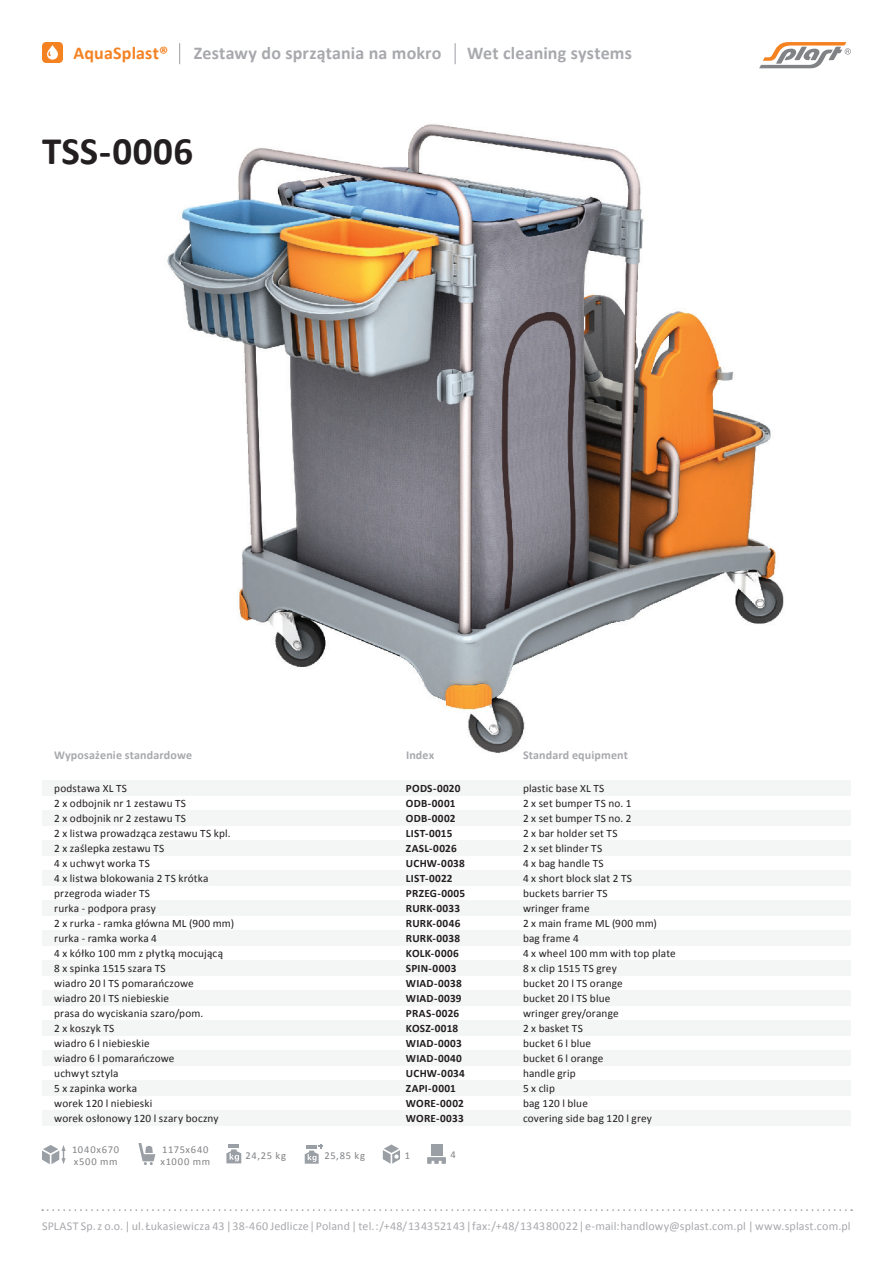
<style>
.page{position:relative;width:893px;height:1263px;background:#fff}
.page>*{position:absolute;margin:0;border:0;box-sizing:border-box;transform-origin:0 0}
.t1{font:700 39px "Calibri";letter-spacing:.01em;color:#231f20}
.t2{font:700 18px "Calibri";letter-spacing:.01em;color:#a8a9ad}
.t3{font:700 18px "Calibri";letter-spacing:.01em;color:#f48223}
.t4{font:12px "Calibri";letter-spacing:.015em;color:#a8a9ad}
.t5{font:700 12px "Calibri";letter-spacing:.015em;color:#a8a9ad}
.t6{font:11.25px/15px "Calibri";letter-spacing:.015em;color:#231f20}
.t7{font:700 11.25px/15px "Calibri";letter-spacing:.02em;color:#231f20}
.t8{font:10.5px/12px "Calibri";letter-spacing:.07em;color:#808285}
</style>
<div class="page">
<img style="left:42px;top:42px;width:809px;height:754px">
<div style="left:42px;top:840px;width:809px;height:15px;background:#f4f5f5"></div>
<div style="left:42px;top:810px;width:809px;height:15px;background:#f4f5f5"></div>
<div style="left:42px;top:780px;width:809px;height:15px;background:#f4f5f5"></div>
<div style="left:42px;top:870px;width:809px;height:15px;background:#f4f5f5"></div>
<div style="left:42px;top:900px;width:809px;height:15px;background:#f4f5f5"></div>
<div style="left:42px;top:930px;width:809px;height:15px;background:#f4f5f5"></div>
<div style="left:42px;top:960px;width:809px;height:15px;background:#f4f5f5"></div>
<div style="left:42px;top:990px;width:809px;height:15px;background:#f4f5f5"></div>
<div style="left:42px;top:1020px;width:809px;height:15px;background:#f4f5f5"></div>
<div style="left:42px;top:1050px;width:809px;height:15px;background:#f4f5f5"></div>
<div style="left:42px;top:1080px;width:809px;height:15px;background:#f4f5f5"></div>
<div style="left:42px;top:1110px;width:809px;height:15px;background:#f4f5f5"></div>
<svg style="left:759px;top:42px;width:92px;height:26px"></svg>
<svg style="left:42px;top:1209px;width:810px;height:2px"></svg>
<svg style="left:138px;top:1143px;width:17px;height:22px"></svg>
<svg style="left:226px;top:1145px;width:15px;height:18px"></svg>
<svg style="left:383px;top:1144px;width:17px;height:20px"></svg>
<svg style="left:305px;top:1144px;width:18px;height:20px"></svg>
<div style="left:431px;top:1144px;width:11px;height:11px;background:#999fa4"></div>
<svg style="left:427px;top:1157px;width:19px;height:7px"></svg>
<svg style="left:42px;top:1145px;width:24px;height:19px"></svg>
<svg style="left:455px;top:43px;width:1px;height:21px"></svg>
<svg style="left:179px;top:43px;width:1px;height:21px"></svg>
<div style="left:42px;top:42px;width:21px;height:21px;background:#f58220;border-radius:4px"></div>
<svg style="left:47px;top:45px;width:11px;height:15px"></svg>
<h2 class="t3" style="left:74px;top:41px;width:96px">AquaSplast®</h2>
<h2 class="t2" style="left:194px;top:41px;width:249px">Zestawy do sprzątania na mokro</h2>
<h2 class="t2" style="left:467px;top:41px;width:166px">Wet cleaning systems</h2>
<h1 class="t1" style="left:42px;top:126px;width:153px">TSS-0006</h1>
<p class="t5" style="left:54px;top:747px;width:140px">Wyposażenie standardowe</p>
<p class="t5" style="left:406px;top:747px;width:30px">Index</p>
<p class="t5" style="left:523px;top:747px;width:107px">Standard equipment</p>
<p class="t6" style="left:54px;top:780px;width:181px">podstawa XL TS<br>2 x odbojnik nr 1 zestawu TS<br>2 x odbojnik nr 2 zestawu TS<br>2 x listwa prowadząca zestawu TS kpl.<br>2 x zaślepka zestawu TS<br>4 x uchwyt worka TS<br>4 x listwa blokowania 2 TS krótka przegroda wiader TS<br>rurka - podpora prasy<br>2 x rurka - ramka główna ML (900 mm) rurka - ramka worka 4<br>4 x kółko 100 mm z płytką mocującą<br>8 x spinka 1515 szara TS<br>wiadro 20 l TS pomarańczowe<br>wiadro 20 l TS niebieskie<br>prasa do wyciskania szaro/pom.<br>2 x koszyk TS<br>wiadro 6 l niebieskie<br>wiadro 6 l pomarańczowe<br>uchwyt sztyla<br>5 x zapinka worka<br>worek 120 l niebieski<br>worek osłonowy 120 l szary boczny</p>
<p class="t6" style="left:523px;top:780px;width:154px">plastic base XL TS<br>2 x set bumper TS no. 1<br>2 x set bumper TS no. 2<br>2 x bar holder set TS<br>2 x set blinder TS<br>4 x bag handle TS<br>4 x short block slat 2 TS<br>buckets barrier TS<br>wringer frame<br>2 x main frame ML (900 mm) bag frame 4<br>4 x wheel 100 mm with top plate<br>8 x clip 1515 TS grey<br>bucket 20 l TS orange<br>bucket 20 l TS blue<br>wringer grey/orange<br>2 x basket TS<br>bucket 6 l blue<br>bucket 6 l orange<br>handle grip<br>5 x clip<br>bag 120 l blue<br>covering side bag 120 l grey</p>
<p class="t7" style="left:406px;top:780px;width:61px">PODS-0020<br>ODB-0001<br>ODB-0002<br>LIST-0015<br>ZASL-0026<br>UCHW-0038<br>LIST-0022<br>PRZEG-0005<br>RURK-0033<br>RURK-0046<br>RURK-0038<br>KOLK-0006<br>SPIN-0003<br>WIAD-0038<br>WIAD-0039<br>PRAS-0026<br>KOSZ-0018<br>WIAD-0003<br>WIAD-0040<br>UCHW-0034<br>ZAPI-0001<br>WORE-0002<br>WORE-0033</p>
<p class="t8" style="left:72px;top:1144px;width:49px">1040x670 x500 mm</p>
<p class="t8" style="left:160px;top:1143px;width:51px">1175x640 x1000 mm</p>
<p class="t8" style="left:246px;top:1149px;width:42px">24,25 kg</p>
<p class="t8" style="left:324px;top:1149px;width:42px">25,85 kg</p>
<p class="t8" style="left:405px;top:1149px;width:7px">1</p>
<p class="t8" style="left:451px;top:1149px;width:7px">4</p>
<p class="t4" style="left:42px;top:1218px;width:810px">SPLAST Sp. z o.o. | ul. Łukasiewicza 43 | 38-460 Jedlicze | Poland | tel. : /+48/ 13 43 521 43 | fax: /+48/ 13 43 800 22 | e-mail: handlowy@splast.com.pl | www.splast.com.pl</p>
</div>
